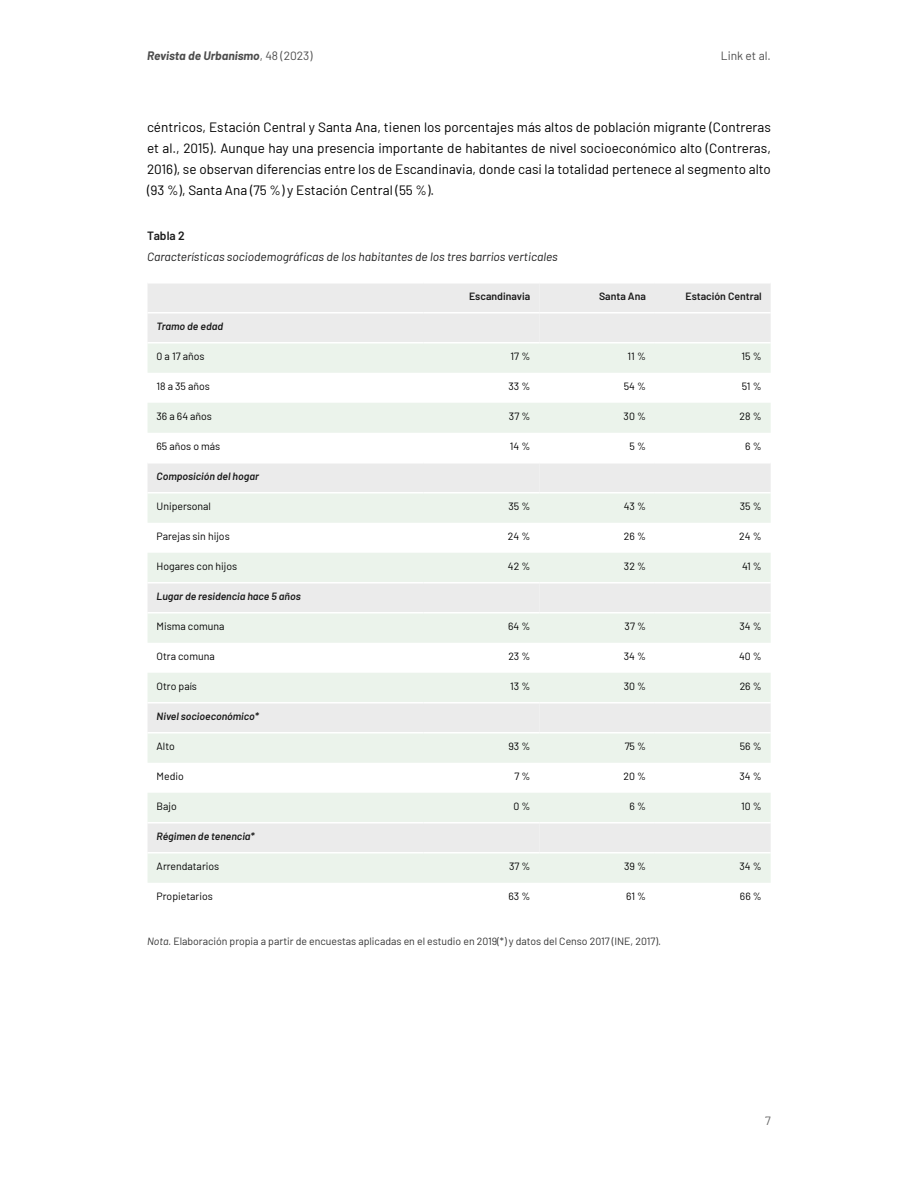
<style>
.page{position:relative;width:918px;height:1188px;background:#fff}
.page>*{position:absolute;margin:0;border:0;box-sizing:border-box;transform-origin:0 0}
.t1{font:13.5px/21px "Barlow";color:#000;text-align:justify}
.t2{font:italic 12px "Barlow";color:#1a1a1a}
.t3{font:italic 700 12px "Barlow";color:#4d4d4d}
.t4{font:12px "Barlow";color:#4d4d4d}
.t5{font:600 12px "Barlow";color:#1a1a1a}
.t6{font:12px "Barlow";color:#666}
.t7{font:10.5px "Barlow";color:#000}
.t8{font:10.5px "Barlow";color:#333}
.t9{font:italic 600 10.5px "Barlow";color:#1a1a1a}
.t10{font:600 10.5px "Barlow";color:#1a1a1a}
.s1{font-weight:400;font-style:normal}
.s2{font-style:italic}
</style>
<div class="page">
<div style="left:148px;top:284px;width:623px;height:58px;background:#ebebeb"></div>
<div style="left:539px;top:284px;width:116px;height:58px;background:#ebebeb"></div>
<svg style="left:148px;top:344px;width:623px;height:539px;fill:#ebf3eb"></svg>
<hr style="left:148px;top:312px;width:276px;height:2px;background:#fff">
<hr style="left:424px;top:312px;width:115px;height:2px;background:#fff">
<hr style="left:539px;top:312px;width:116px;height:2px;background:#fff">
<hr style="left:655px;top:312px;width:116px;height:2px;background:#fff">
<hr style="left:148px;top:462px;width:276px;height:2px;background:#fff">
<hr style="left:424px;top:462px;width:115px;height:2px;background:#fff">
<hr style="left:539px;top:462px;width:116px;height:2px;background:#fff">
<hr style="left:655px;top:462px;width:116px;height:2px;background:#fff">
<hr style="left:148px;top:492px;width:276px;height:2px;background:#fff">
<hr style="left:424px;top:492px;width:115px;height:2px;background:#fff">
<hr style="left:539px;top:492px;width:116px;height:2px;background:#fff">
<hr style="left:655px;top:492px;width:116px;height:2px;background:#fff">
<hr style="left:148px;top:582px;width:276px;height:2px;background:#fff">
<hr style="left:424px;top:582px;width:115px;height:2px;background:#fff">
<hr style="left:539px;top:582px;width:116px;height:2px;background:#fff">
<hr style="left:655px;top:582px;width:116px;height:2px;background:#fff">
<hr style="left:148px;top:612px;width:276px;height:2px;background:#fff">
<hr style="left:424px;top:612px;width:115px;height:2px;background:#fff">
<hr style="left:539px;top:612px;width:116px;height:2px;background:#fff">
<hr style="left:655px;top:612px;width:116px;height:2px;background:#fff">
<hr style="left:148px;top:702px;width:276px;height:2px;background:#fff">
<hr style="left:424px;top:702px;width:115px;height:2px;background:#fff">
<hr style="left:539px;top:702px;width:116px;height:2px;background:#fff">
<hr style="left:655px;top:702px;width:116px;height:2px;background:#fff">
<hr style="left:148px;top:732px;width:276px;height:2px;background:#fff">
<hr style="left:424px;top:732px;width:115px;height:2px;background:#fff">
<hr style="left:539px;top:732px;width:116px;height:2px;background:#fff">
<hr style="left:655px;top:732px;width:116px;height:2px;background:#fff">
<hr style="left:148px;top:822px;width:276px;height:2px;background:#fff">
<hr style="left:424px;top:822px;width:115px;height:2px;background:#fff">
<hr style="left:539px;top:822px;width:116px;height:2px;background:#fff">
<hr style="left:655px;top:822px;width:116px;height:2px;background:#fff">
<hr style="left:148px;top:852px;width:276px;height:2px;background:#fff">
<hr style="left:424px;top:852px;width:115px;height:2px;background:#fff">
<hr style="left:539px;top:852px;width:116px;height:2px;background:#fff">
<hr style="left:655px;top:852px;width:116px;height:2px;background:#fff">
<p class="t3" style="left:147px;top:47px;width:167px">Revista de Urbanismo<span class="s1">, 48 (2023)</span></p>
<p class="t4" style="left:721px;top:47px;width:52px">Link et al.</p>
<p class="t1" style="left:147px;top:116px;width:625px">céntricos, Estación Central y Santa Ana, tienen los porcentajes más altos de población migrante (Contreras et al., 2015). Aunque hay una presencia importante de habitantes de nivel socioeconómico alto (Contreras, 2016), se observan diferencias entre los de Escandinavia, donde casi la totalidad pertenece al segmento alto (93 %), Santa Ana (75 %) y Estación Central (55 %).</p>
<p class="t5" style="left:147px;top:227px;width:39px">Tabla 2</p>
<p class="t2" style="left:147px;top:248px;width:412px">Características sociodemográficas de los habitantes de los tres barrios verticales</p>
<p class="t10" style="left:469px;top:289px;width:63px">Escandinavia</p>
<p class="t10" style="left:599px;top:289px;width:48px">Santa Ana</p>
<p class="t10" style="left:686px;top:289px;width:78px">Estación Central</p>
<p class="t9" style="left:157px;top:319px;width:68px">Tramo de edad</p>
<p class="t7" style="left:157px;top:349px;width:50px">0 a 17 años</p>
<p class="t7" style="left:511px;top:349px;width:21px">17 %</p>
<p class="t7" style="left:628px;top:349px;width:20px">11 %</p>
<p class="t7" style="left:742px;top:349px;width:22px">15 %</p>
<p class="t7" style="left:157px;top:379px;width:55px">18 a 35 años</p>
<p class="t7" style="left:508px;top:379px;width:23px">33 %</p>
<p class="t7" style="left:624px;top:379px;width:24px">54 %</p>
<p class="t7" style="left:742px;top:379px;width:21px">51 %</p>
<p class="t7" style="left:157px;top:409px;width:57px">36 a 64 años</p>
<p class="t7" style="left:509px;top:409px;width:23px">37 %</p>
<p class="t7" style="left:624px;top:409px;width:24px">30 %</p>
<p class="t7" style="left:740px;top:409px;width:24px">28 %</p>
<p class="t7" style="left:157px;top:439px;width:65px">65 años o más</p>
<p class="t7" style="left:510px;top:439px;width:22px">14 %</p>
<p class="t7" style="left:630px;top:439px;width:18px">5 %</p>
<p class="t7" style="left:745px;top:439px;width:18px">6 %</p>
<p class="t9" style="left:157px;top:469px;width:104px">Composición del hogar</p>
<p class="t7" style="left:157px;top:499px;width:56px">Unipersonal</p>
<p class="t7" style="left:509px;top:499px;width:23px">35 %</p>
<p class="t7" style="left:624px;top:499px;width:24px">43 %</p>
<p class="t7" style="left:740px;top:499px;width:23px">35 %</p>
<p class="t7" style="left:157px;top:529px;width:75px">Parejas sin hijos</p>
<p class="t7" style="left:508px;top:529px;width:24px">24 %</p>
<p class="t7" style="left:624px;top:529px;width:24px">26 %</p>
<p class="t7" style="left:739px;top:529px;width:24px">24 %</p>
<p class="t7" style="left:157px;top:559px;width:82px">Hogares con hijos</p>
<p class="t7" style="left:508px;top:559px;width:24px">42 %</p>
<p class="t7" style="left:624px;top:559px;width:24px">32 %</p>
<p class="t7" style="left:742px;top:559px;width:21px">41 %</p>
<p class="t9" style="left:157px;top:588px;width:146px">Lugar de residencia hace 5 años</p>
<p class="t7" style="left:157px;top:619px;width:69px">Misma comuna</p>
<p class="t7" style="left:508px;top:619px;width:24px">64 %</p>
<p class="t7" style="left:625px;top:619px;width:23px">37 %</p>
<p class="t7" style="left:740px;top:619px;width:24px">34 %</p>
<p class="t7" style="left:157px;top:649px;width:60px">Otra comuna</p>
<p class="t7" style="left:508px;top:649px;width:23px">23 %</p>
<p class="t7" style="left:624px;top:649px;width:24px">34 %</p>
<p class="t7" style="left:739px;top:649px;width:24px">40 %</p>
<p class="t7" style="left:157px;top:679px;width:42px">Otro país</p>
<p class="t7" style="left:510px;top:679px;width:22px">13 %</p>
<p class="t7" style="left:624px;top:679px;width:24px">30 %</p>
<p class="t7" style="left:740px;top:679px;width:24px">26 %</p>
<p class="t9" style="left:157px;top:708px;width:104px">Nivel socioeconómico*</p>
<p class="t7" style="left:157px;top:739px;width:20px">Alto</p>
<p class="t7" style="left:508px;top:739px;width:23px">93 %</p>
<p class="t7" style="left:625px;top:739px;width:23px">75 %</p>
<p class="t7" style="left:740px;top:739px;width:23px">56 %</p>
<p class="t7" style="left:157px;top:769px;width:29px">Medio</p>
<p class="t7" style="left:514px;top:769px;width:17px">7 %</p>
<p class="t7" style="left:623px;top:769px;width:24px">20 %</p>
<p class="t7" style="left:740px;top:769px;width:24px">34 %</p>
<p class="t7" style="left:157px;top:799px;width:22px">Bajo</p>
<p class="t7" style="left:513px;top:799px;width:18px">0 %</p>
<p class="t7" style="left:630px;top:799px;width:18px">6 %</p>
<p class="t7" style="left:741px;top:799px;width:22px">10 %</p>
<p class="t9" style="left:157px;top:828px;width:100px">Régimen de tenencia*</p>
<p class="t7" style="left:157px;top:859px;width:64px">Arrendatarios</p>
<p class="t7" style="left:509px;top:859px;width:23px">37 %</p>
<p class="t7" style="left:624px;top:859px;width:23px">39 %</p>
<p class="t7" style="left:740px;top:859px;width:24px">34 %</p>
<p class="t7" style="left:157px;top:889px;width:58px">Propietarios</p>
<p class="t7" style="left:509px;top:889px;width:23px">63 %</p>
<p class="t7" style="left:626px;top:889px;width:21px">61 %</p>
<p class="t7" style="left:740px;top:889px;width:23px">66 %</p>
<p class="t8" style="left:147px;top:934px;width:516px"><span class="s2">Nota.</span> Elaboración propia a partir de encuestas aplicadas en el estudio en 2019(*) y datos del Censo 2017 (INE, 2017).</p>
<p class="t6" style="left:765px;top:1112px;width:7px">7</p>
</div>
